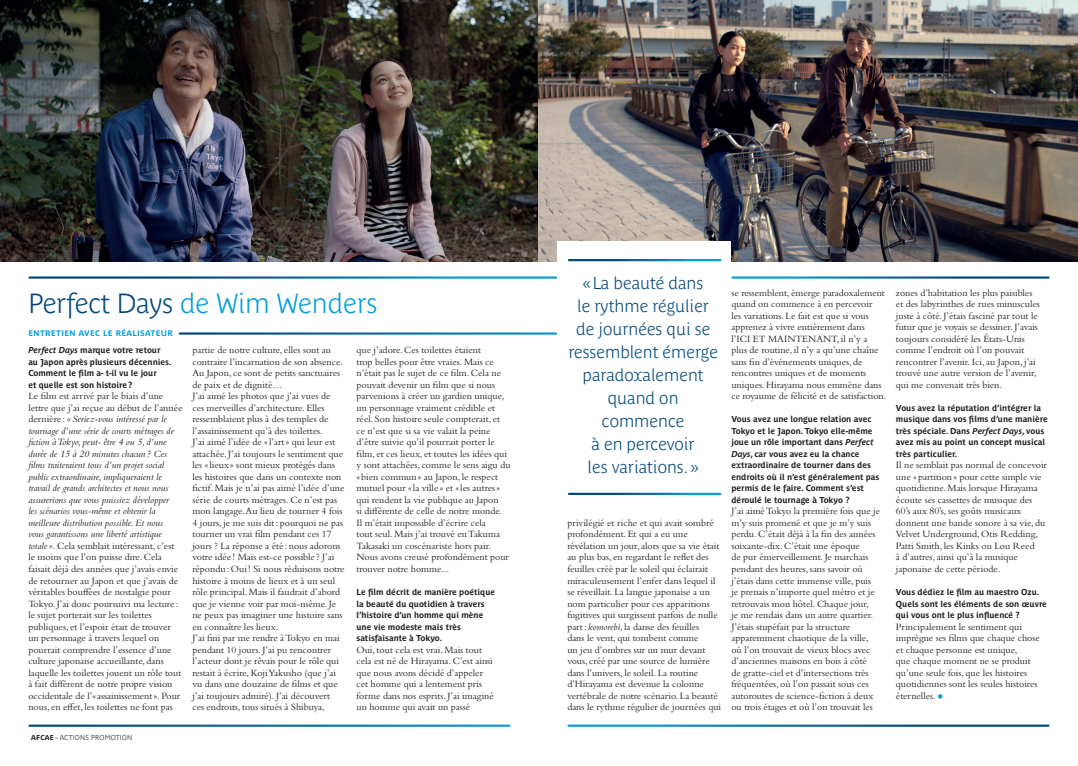
<style>
.page{position:relative;width:1078px;height:766px;background:#fff}
.page>*{position:absolute;margin:0;border:0;box-sizing:border-box;transform-origin:0 0}
.t1{font:700 27.5px "Parisine Plus Pro Clair";letter-spacing:-.01em;color:#069edb}
.t2{font:700 17px/23px "Parisine Plus Pro Clair";color:#014879;text-align:center}
.t3{font:10px/11.5px "Bembo Std";color:#231f20}
.t4{font:700 8.5px/11.5px "Parisine Plus Pro";color:#231f20}
.t5{font:700 8px "Parisine Plus Pro";letter-spacing:.05em;color:#069edb}
.t6{font:700 7px "Parisine Plus Pro Clair";letter-spacing:.025em;color:#231f20}
.s1{color:#014879}
.s2{font-style:italic}
.s3{font-family:"Parisine Plus Pro"}
.s4{font-size:18px;color:#069edb}
</style>
<div class="page">
<img style="left:0;top:0;width:1077px;height:261px">
<div style="left:557px;top:242px;width:174px;height:161px;background:#fff"></div>
<h2 class="t2" style="left:568px;top:270px;width:151px">« La beauté dans<br>le rythme régulier de journées qui se ressemblent émerge paradoxalement quand on commence<br>à en percevoir<br>les variations. »</h2>
<h1 class="t1" style="left:28px;top:282px;width:350px"><span class="s1">Perfect Days</span> de Wim Wenders</h1>
<p class="t3" style="left:731px;top:286px;width:156px">se ressemblent, émerge paradoxalement quand on commence à en percevoir<br>les variations. Le fait est que si vous apprenez à vivre entièrement dans<br>l’ICI ET MAINTENANT, il n’y a<br>plus de routine, il n’y a qu’une chaîne sans fin d’événements uniques, de rencontres uniques et de moments uniques. Hirayama nous emmène dans ce royaume de félicité et de satisfaction.</p>
<p class="t4" style="left:731px;top:413px;width:149px">Vous avez une longue relation avec Tokyo et le Japon. Tokyo elle-même joue un rôle important dans <span class="s2">Perfect Days</span>, car vous avez eu la chance extraordinaire de tourner dans des endroits où il n’est généralement pas permis de le faire. Comment s’est déroulé le tournage à Tokyo ?</p>
<p class="t3" style="left:731px;top:505px;width:150px">J’ai aimé Tokyo la première fois que je m’y suis promené et que je m’y suis perdu. C’était déjà à la fin des années soixante-dix. C’était une époque<br>de pur émerveillement. Je marchais pendant des heures, sans savoir où j’étais dans cette immense ville, puis je prenais n’importe quel métro et je retrouvais mon hôtel. Chaque jour,<br>je me rendais dans un autre quartier.<br>J’étais stupéfait par la structure apparemment chaotique de la ville, où l’on trouvait de vieux blocs avec d’anciennes maisons en bois à côté<br>de gratte-ciel et d’intersections très fréquentées, où l’on passait sous ces autoroutes de science-fiction à deux ou trois étages et où l’on trouvait les</p>
<p class="t5" style="left:28px;top:327px;width:146px">ENTRETIEN AVEC LE RÉALISATEUR</p>
<p class="t3" style="left:192px;top:344px;width:154px">partie de notre culture, elles sont au contraire l’incarnation de son absence.<br>Au Japon, ce sont de petits sanctuaires de paix et de dignité…<br>J’ai aimé les photos que j’ai vues de<br>ces merveilles d’architecture. Elles ressemblaient plus à des temples de l’assainissement qu’à des toilettes.<br>J’ai aimé l’idée de «l’art» qui leur est attachée. J’ai toujours le sentiment que les «lieux » sont mieux protégés dans les histoires que dans un contexte non fictif. Mais je n’ai pas aimé l’idée d’une série de courts métrages. Ce n’est pas mon langage. Au lieu de tourner 4 fois 4 jours, je me suis dit: pourquoi ne pas tourner un vrai film pendant ces 17 jours ? La réponse a été : nous adorons votre idée ! Mais est-ce possible ? J’ai répondu: Oui! Si nous réduisons notre histoire à moins de lieux et à un seul rôle principal. Mais il faudrait d’abord que je vienne voir par moi-même. Je ne peux pas imaginer une histoire sans en connaître les lieux.<br>J’ai fini par me rendre à Tokyo en mai pendant 10 jours. J’ai pu rencontrer l’acteur dont je rêvais pour le rôle qui restait à écrire, Koji Yakusho (que j’ai vu dans une douzaine de films et que j’ai toujours admiré). J’ai découvert<br>ces endroits, tous situés à Shibuya,</p>
<p class="t3" style="left:356px;top:344px;width:155px">que j’adore. Ces toilettes étaient<br>trop belles pour être vraies. Mais ce n’était pas le sujet de ce film. Cela ne pouvait devenir un film que si nous parvenions à créer un gardien unique, un personnage vraiment crédible et réel. Son histoire seule compterait, et ce n’est que si sa vie valait la peine d’être suivie qu’il pourrait porter le film, et ces lieux, et toutes les idées qui y sont attachées, comme le sens aigu du « bien commun» au Japon, le respect mutuel pour «la ville » et «les autres» qui rendent la vie publique au Japon<br>si différente de celle de notre monde.<br>Il m’était impossible d’écrire cela<br>tout seul. Mais j’ai trouvé en Takuma Takasaki un coscénariste hors pair.<br>Nous avons creusé profondément pour trouver notre homme...</p>
<p class="t4" style="left:356px;top:585px;width:140px">Le film décrit de manière poétique la beauté du quotidien à travers l’histoire d’un homme qui mène une vie modeste mais très satisfaisante à Tokyo.</p>
<p class="t3" style="left:356px;top:643px;width:139px">Oui, tout cela est vrai. Mais tout cela est né de Hirayama. C’est ainsi que nous avons décidé d’appeler cet homme qui a lentement pris forme dans nos esprits. J’ai imaginé un homme qui avait un passé</p>
<p class="t4" style="left:28px;top:344px;width:144px"><span class="s2">Perfect Days</span> marque votre retour au Japon après plusieurs décennies.<br>Comment le film a- t-il vu le jour<br>et quelle est son histoire?</p>
<p class="t3" style="left:28px;top:390px;width:156px">Le film est arrivé par le biais d’une lettre que j’ai reçue au début de l’année dernière : <span class="s2">«Seriez-vous intéressé par le tournage d’une série de courts métrages de fiction à Tokyo, peut- être 4 ou 5, d’une durée de 15 à 20 minutes chacun ? Ces films traiteraient tous d’un projet social public extraordinaire, impliqueraient le travail de grands architectes et nous nous assurerions que vous puissiez développer<br>les scénarios vous-même et obtenir la meilleure distribution possible. Et nous<br>vous garantissons une liberté artistique totale »</span>. Cela semblait intéressant, c’est le moins que l’on puisse dire. Cela faisait déjà des années que j’avais envie de retourner au Japon et que j’avais de véritables bouffées de nostalgie pour Tokyo. J’ai donc poursuivi ma lecture : le sujet porterait sur les toilettes publiques, et l’espoir était de trouver un personnage à travers lequel on pourrait comprendre l’essence d’une culture japonaise accueillante, dans laquelle les toilettes jouent un rôle tout à fait différent de notre propre vision occidentale de l’«assainissement». Pour nous, en effet, les toilettes ne font pas</p>
<p class="t3" style="left:567px;top:516px;width:155px">privilégié et riche et qui avait sombré profondément. Et qui a eu une révélation un jour, alors que sa vie était au plus bas, en regardant le reflet des feuilles créé par le soleil qui éclairait miraculeusement l’enfer dans lequel il se réveillait. La langue japonaise a un nom particulier pour ces apparitions fugitives qui surgissent parfois de nulle part: <span class="s2">komorebi</span>, la danse des feuilles<br>dans le vent, qui tombent comme<br>un jeu d’ombres sur un mur devant vous, créé par une source de lumière dans l’univers, le soleil. La routine d’Hirayama est devenue la colonne vertébrale de notre scénario. La beauté dans le rythme régulier de journées qui</p>
<p class="t6" style="left:31px;top:732px;width:102px"><span class="s3">AFCAE</span> – ACTIONS PROMOTION</p>
<p class="t3" style="left:895px;top:286px;width:145px">zones d’habitation les plus paisibles et des labyrinthes de rues minuscules juste à côté. J’étais fasciné par tout le futur que je voyais se dessiner. J’avais toujours considéré les États-Unis comme l’endroit où l’on pouvait rencontrer l’avenir. Ici, au Japon, j’ai trouvé une autre version de l’avenir, qui me convenait très bien.</p>
<p class="t4" style="left:895px;top:401px;width:153px">Vous avez la réputation d’intégrer la musique dans vos films d’une manière très spéciale. Dans <span class="s2">Perfect Days</span>, vous avez mis au point un concept musical très particulier.</p>
<p class="t3" style="left:895px;top:459px;width:152px">Il ne semblait pas normal de concevoir une « partition» pour cette simple vie quotidienne. Mais lorsque Hirayama écoute ses cassettes de musique des 60’s aux 80’s, ses goûts musicaux donnent une bande sonore à sa vie, du Velvet Underground, Otis Redding, Patti Smith, les Kinks ou Lou Reed<br>à d’autres, ainsi qu’à la musique japonaise de cette période.</p>
<p class="t4" style="left:895px;top:585px;width:152px">Vous dédiez le fi lm au maestro Ozu.<br>Quels sont les éléments de son œuvre qui vous ont le plus influencé ?</p>
<p class="t3" style="left:895px;top:620px;width:145px">Principalement le sentiment qui imprègne ses films que chaque chose et chaque personne est unique,<br>que chaque moment ne se produit qu’une seule fois, que les histoires quotidiennes sont les seules histoires éternelles. <span class="s4">•</span></p>
</div>
